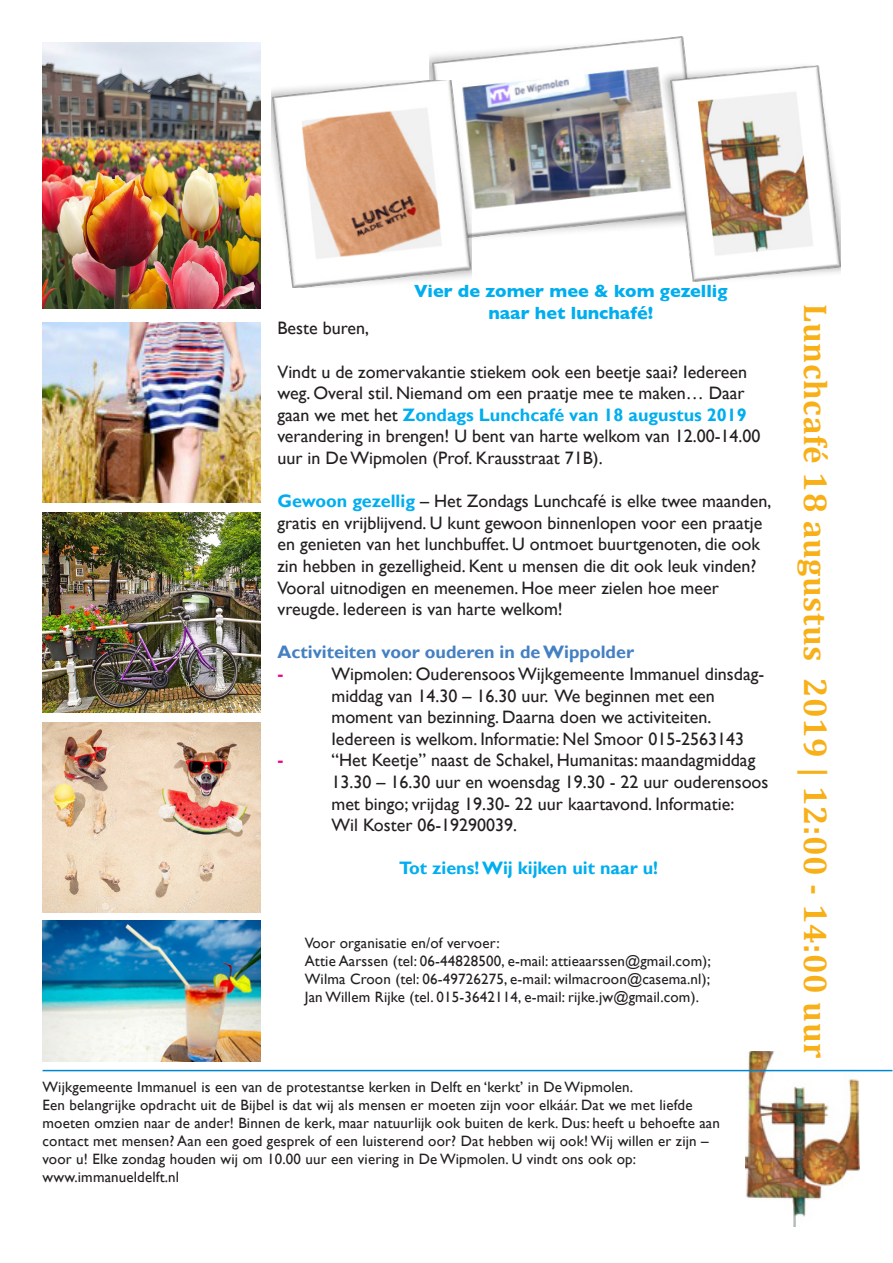
<style>
.page{position:relative;width:893px;height:1263px;background:#fff}
.page>*{position:absolute;margin:0;border:0;box-sizing:border-box;transform-origin:0 0}
.t1{font:700 33px "Cambria";letter-spacing:.02em;color:#f8b018}
.t2{font:18px/21.6px "Gill Sans";color:#231f20}
.t3{font:700 18px "Gill Sans";color:#00aeef}
.t4{font:700 18px "Gill Sans";color:#4480c2}
.t5{font:700 18px "Gill Sans";color:#00aeef}
.t6{font:700 18px "Gill Sans";color:#ed028c}
.t7{font:15px/18px "Gill Sans";letter-spacing:.01em;color:#231f20}
.t8{font:15px "Gill Sans";letter-spacing:.01em;color:#231f20}
.s1{font-weight:700;color:#00aeef}
</style>
<div class="page">
<img style="left:429px;top:36px;width:256px;height:214px">
<img style="left:656px;top:52px;width:184px;height:230px">
<img style="left:271px;top:80px;width:200px;height:208px">
<img style="left:746px;top:1051px;width:113px;height:176px">
<hr style="left:43px;top:1070px;width:849px;height:1px;background:#0088ce">
<img style="left:43px;top:513px;width:218px;height:199px">
<img style="left:43px;top:722px;width:218px;height:190px">
<img style="left:43px;top:323px;width:218px;height:179px">
<img style="left:43px;top:43px;width:218px;height:265px">
<img style="left:43px;top:921px;width:218px;height:140px">
<p class="t3" style="left:414px;top:277px;width:315px">Vier de zomer mee &amp; kom gezellig</p>
<p class="t3" style="left:488px;top:298px;width:166px">naar het lunchafé!</p>
<p class="t2" style="left:277px;top:318px;width:93px">Beste buren,</p>
<p class="t2" style="left:277px;top:361px;width:485px">Vindt u de zomervakantie stiekem ook een beetje saai? Iedereen weg. Overal stil. Niemand om een praatje mee te maken… Daar gaan we met het <span class="s1">Zondags Lunchcafé van 18 augustus 2019 </span>verandering in brengen! U bent van harte welkom van 12.00-14.00 uur in De Wipmolen (Prof. Krausstraat 71B).</p>
<p class="t2" style="left:277px;top:491px;width:495px"><span class="s1">Gewoon gezellig</span> – Het Zondags Lunchcafé is elke twee maanden, gratis en vrijblijvend. U kunt gewoon binnenlopen voor een praatje en genieten van het lunchbuffet. U ontmoet buurtgenoten, die ook zin hebben in gezelligheid. Kent u mensen die dit ook leuk vinden?<br>Vooral uitnodigen en meenemen. Hoe meer zielen hoe meer</p>
<p class="t2" style="left:277px;top:599px;width:287px">vreugde. Iedereen is van harte welkom!</p>
<p class="t4" style="left:277px;top:641px;width:358px">Activiteiten voor ouderen in de Wippolder</p>
<p class="t6" style="left:277px;top:663px;width:7px">-</p>
<p class="t2" style="left:331px;top:663px;width:434px">Wipmolen: Ouderensoos Wijkgemeente Immanuel dinsdag-</p>
<p class="t2" style="left:331px;top:685px;width:385px">middag van 14.30 – 16.30 uur. We beginnen met een</p>
<p class="t2" style="left:331px;top:707px;width:381px">moment van bezinning. Daarna doen we activiteiten.</p>
<p class="t2" style="left:331px;top:728px;width:414px">Iedereen is welkom. Informatie: Nel Smoor 015-2563143</p>
<p class="t6" style="left:277px;top:749px;width:7px">-</p>
<p class="t2" style="left:331px;top:750px;width:425px">“Het Keetje” naast de Schakel, Humanitas: maandagmiddag</p>
<p class="t2" style="left:331px;top:771px;width:439px">13.30 – 16.30 uur en woensdag 19.30 - 22 uur ouderensoos met bingo; vrijdag 19.30- 22 uur kaartavond. Informatie:</p>
<p class="t2" style="left:331px;top:815px;width:187px">Wil Koster 06-19290039.</p>
<p class="t5" style="left:399px;top:857px;width:260px">Tot ziens! Wij kijken uit naar u!</p>
<p class="t8" style="left:305px;top:934px;width:196px">Voor organisatie en/of vervoer:</p>
<p class="t8" style="left:305px;top:952px;width:408px">Attie Aarssen (tel: 06-44828500, e-mail: attieaarssen@gmail.com);</p>
<p class="t8" style="left:305px;top:970px;width:407px">Wilma Croon (tel: 06-49726275, e-mail: wilmacroon@casema.nl);</p>
<p class="t8" style="left:305px;top:988px;width:396px">Jan Willem Rijke (tel. 015-3642114, e-mail: rijke.jw@gmail.com).</p>
<p class="t7" style="left:43px;top:1078px;width:592px">Wijkgemeente Immanuel is een van de protestantse kerken in Delft en ‘kerkt’ in De Wipmolen.</p>
<p class="t7" style="left:43px;top:1096px;width:679px">Een belangrijke opdracht uit de Bijbel is dat wij als mensen er moeten zijn voor elkáár. Dat we met liefde moeten omzien naar de ander! Binnen de kerk, maar natuurlijk ook buiten de kerk. Dus: heeft u behoefte aan contact met mensen? Aan een goed gesprek of een luisterend oor? Dat hebben wij ook! Wij willen er zijn – voor u! Elke zondag houden wij om 10.00 uur een viering in De Wipmolen. U vindt ons ook op:</p>
<p class="t7" style="left:43px;top:1168px;width:138px">www.immanueldelft.nl</p>
<p class="t1" style="left:839px;top:304px;width:756px;rotate:90deg">Lunchcafé 18 augustus 2019 | 12:00 - 14:00 uur</p>
</div>
